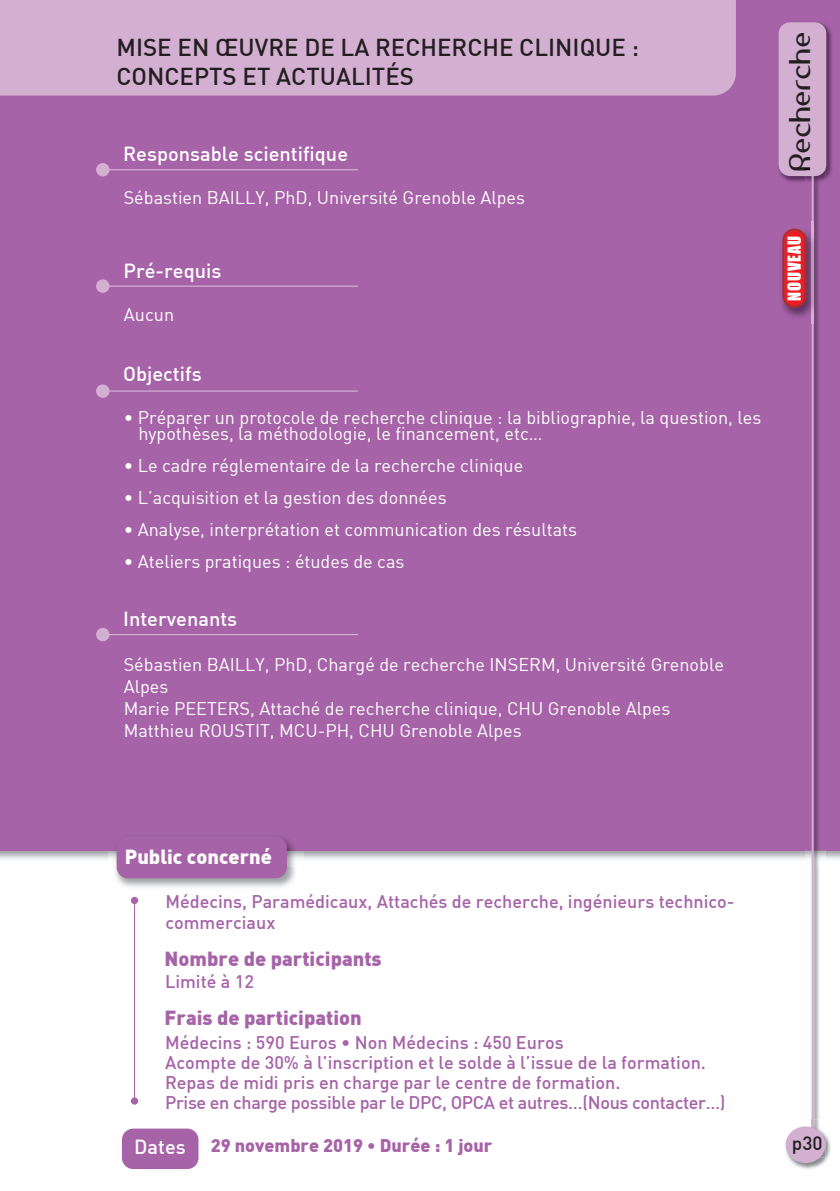
<style>
.page{position:relative;width:840px;height:1191px;background:#fff}
.page>*{position:absolute;margin:0;border:0;box-sizing:border-box;transform-origin:0 0}
.t1{font:28px "Amerika Sans";color:#231f20}
.t2{font:500 24px/28.8px "DIN";color:#231f20}
.t3{font:500 20px "DIN";color:#fff}
.t4{font:900 20px "DIN";color:#a663a8}
.t5{font:900 20px "DIN";color:#fff}
.t6{font:500 19px "DIN";color:#231f20}
.t7{font:18px/22px "DIN";color:#fff}
.t8{font:500 18px/20px "DIN";color:#a663a8}
.t9{font:900 18px "DIN";color:#a663a8}
.t10{font:16.4px "Impact";letter-spacing:.05em;color:#fff}
.s1{font-weight:500;font-size:20px;color:#fff}
</style>
<div class="page">
<div style="left:122px;top:1128px;width:76px;height:41px;background:#a663a8;border-radius:11px"></div>
<div style="left:0;top:0;width:839px;height:850px;background:#a663a8"></div>
<img style="left:109px;top:837px;width:194px;height:50px">
<div style="left:117px;top:836px;width:170px;height:42px;background:#a663a8;border-radius:11px"></div>
<div style="left:0;top:0;width:735px;height:96px;background:#d3b0d2"></div>
<hr style="left:100px;top:169px;width:257px;height:1px;background:#d3b0d2">
<div style="left:96px;top:163px;width:13px;height:13px;background:#d3b0d2;border-radius:50%"></div>
<hr style="left:134px;top:899px;width:1px;height:200px;background:#a663a8">
<div style="left:131px;top:897px;width:7px;height:7px;background:#a663a8;border-radius:50%"></div>
<div style="left:131px;top:1097px;width:7px;height:7px;background:#a663a8;border-radius:50%"></div>
<hr style="left:100px;top:285px;width:257px;height:2px;background:#d3b0d2">
<div style="left:96px;top:279px;width:13px;height:14px;background:#d3b0d2;border-radius:50%"></div>
<hr style="left:100px;top:390px;width:257px;height:2px;background:#d3b0d2">
<div style="left:96px;top:384px;width:13px;height:14px;background:#d3b0d2;border-radius:50%"></div>
<hr style="left:100px;top:634px;width:257px;height:1px;background:#d3b0d2">
<div style="left:96px;top:628px;width:13px;height:13px;background:#d3b0d2;border-radius:50%"></div>
<img style="left:779px;top:22px;width:53px;height:160px">
<div style="left:778px;top:22px;width:47px;height:154px;background:#d3b0d2;border-radius:11px"></div>
<img style="left:805px;top:176px;width:20px;height:943px">
<img style="left:805px;top:169px;width:20px;height:7px">
<hr style="left:811px;top:175px;width:2px;height:970px;background:#d3b0d2">
<img style="left:783px;top:221px;width:41px;height:102px">
<svg style="left:782px;top:229px;width:24px;height:79px;background:#d9242d"></svg>
<img style="left:785px;top:1134px;width:46px;height:35px">
<img style="left:809px;top:1119px;width:16px;height:38px">
<img style="left:811px;top:1119px;width:2px;height:9px">
<div style="left:785px;top:1126px;width:39px;height:37px;background:#d3b0d2;border-radius:50%"></div>
<h2 class="t2" style="left:116px;top:36px;width:523px">MISE EN œUVRE DE LA RECHERCHE CLINIQUE :<br>CONCEPTS ET ACTUALITÉS</h2>
<p class="t3" style="left:123px;top:147px;width:226px">Responsable scientifique</p>
<p class="t7" style="left:124px;top:186px;width:402px">Sébastien BAILLY, PhD, Université Grenoble Alpes</p>
<p class="t3" style="left:123px;top:264px;width:99px">Pré-requis</p>
<p class="t7" style="left:124px;top:303px;width:52px">Aucun</p>
<p class="t3" style="left:123px;top:367px;width:80px">Objectifs</p>
<p class="t7" style="left:138px;top:409px;width:624px;line-height:16px;text-indent:-15px">• Préparer un protocole de recherche clinique : la bibliographie, la question, les hypothèses, la méthodologie, le financement, etc…</p>
<p class="t7" style="left:124px;top:454px;width:401px">• Le cadre réglementaire de la recherche clinique</p>
<p class="t7" style="left:124px;top:486px;width:324px">• L’acquisition et la gestion des données</p>
<p class="t7" style="left:124px;top:518px;width:454px">• Analyse, interprétation et communication des résultats</p>
<p class="t7" style="left:124px;top:550px;width:282px">• Ateliers pratiques : études de cas</p>
<p class="t3" style="left:123px;top:611px;width:115px">Intervenants</p>
<p class="t7" style="left:124px;top:652px;width:601px">Sébastien BAILLY, PhD, Chargé de recherche INSERM, Université Grenoble Alpes<br>Marie PEETERS, Attaché de recherche clinique, CHU Grenoble Alpes Matthieu ROUSTIT, MCU-PH, CHU Grenoble Alpes</p>
<h1 class="t1" style="left:781px;top:172px;width:141px;rotate:-90deg">Recherche</h1>
<p class="t10" style="left:783px;top:300px;width:66px;rotate:-90deg">NOUVEAU</p>
<p class="t5" style="left:125px;top:849px;width:149px">Public concerné</p>
<p class="t8" style="left:165px;top:892px;width:570px;line-height:21.6px">Médecins, Paramédicaux, Attachés de recherche, ingénieurs technico&shy;commerciaux</p>
<p class="t4" style="left:164px;top:951px;width:218px">Nombre de participants</p>
<p class="t8" style="left:165px;top:973px;width:90px">Limité à 12</p>
<p class="t4" style="left:164px;top:1010px;width:199px">Frais de participation</p>
<p class="t8" style="left:165px;top:1034px;width:561px">Médecins : 590 Euros • Non Médecins : 450 Euros<br>Acompte de 30% à l’inscription et le solde à l’issue de la formation.<br>Repas de midi pris en charge par le centre de formation.<br>Prise en charge possible par le DPC, OPCA et autres…(Nous contacter…)</p>
<p class="t9" style="left:134px;top:1139px;width:359px"><span class="s1">Dates</span> 29 novembre 2019 • Durée : 1 jour</p>
<p class="t6" style="left:791px;top:1136px;width:32px">p30</p>
</div>
